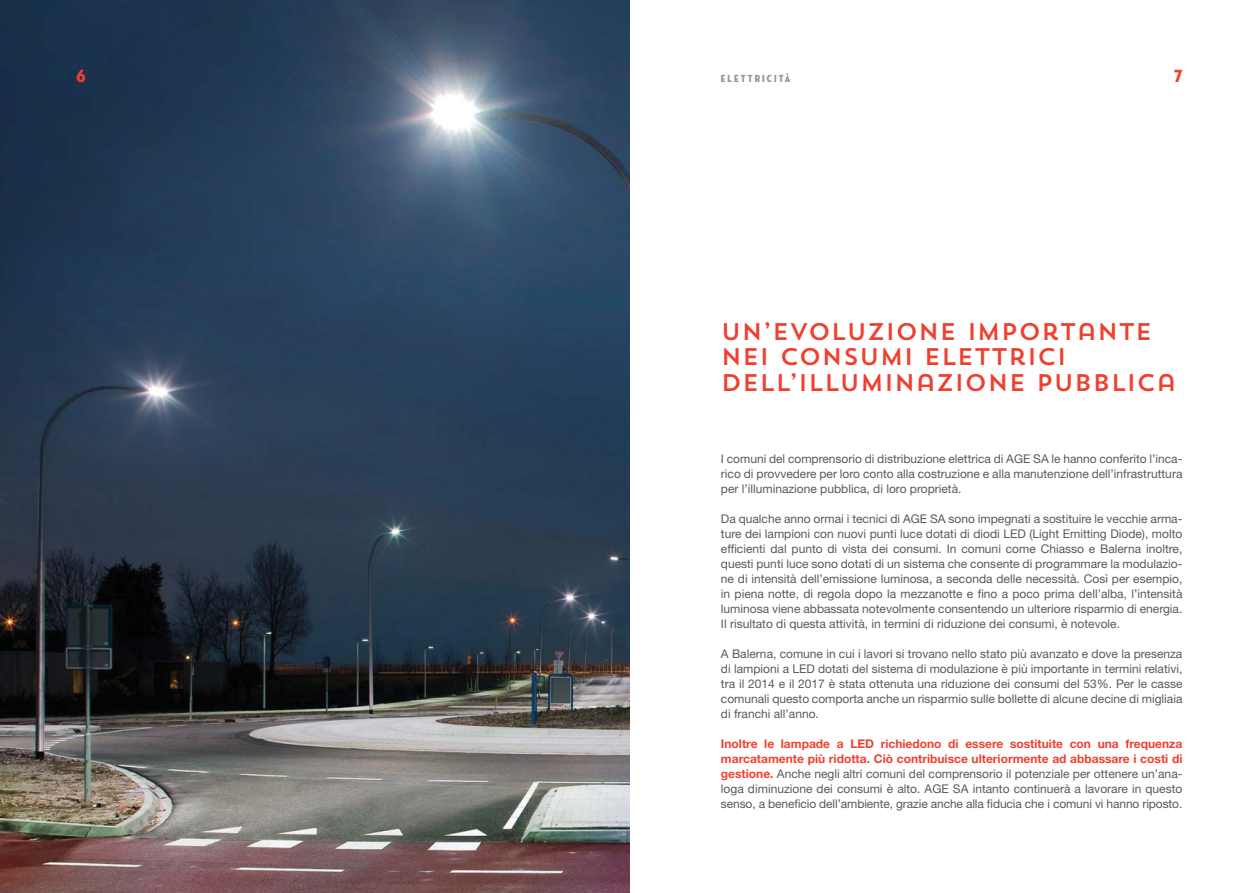
<style>
.page{position:relative;width:1259px;height:893px;background:#fff}
.page>*{position:absolute;margin:0;border:0;box-sizing:border-box;transform-origin:0 0}
.t1{font:24px/25.5px "Trend Sans One";color:#ef402f}
.t2{font:18px "Neutraface Condensed Titling";color:#ef402f}
.t3{font:12px/15px "Helvetica Neue LT Std";color:#58595b;text-align:justify}
.t4{font:10.5px "Neutraface Condensed Titling";letter-spacing:.2em;color:#939598}
.s1{font-weight:700;color:#ef402f}
</style>
<div class="page">
<img style="left:0;top:0;width:629px;height:893px">
<h2 class="t2" style="left:77px;top:69px;width:11px">6</h2>
<p class="t4" style="left:721px;top:74px;width:71px">ELETTRICITÀ</p>
<h2 class="t2" style="left:1174px;top:69px;width:10px">7</h2>
<h1 class="t1" style="left:721px;top:319px;width:457px">UN’EVOLUZIONE IMPORTANTE<br>NEI CONSUMI ELETTRICI<br>DELL’ILLUMINAZIONE PUBBLICA</h1>
<p class="t3" style="left:721px;top:453px;width:463px">I comuni del comprensorio di distribuzione elettrica di AGE SA le hanno conferito l’inca&shy;rico di provvedere per loro conto alla costruzione e alla manutenzione dell’infrastruttura per l’illuminazione pubblica, di loro proprietà.</p>
<p class="t3" style="left:721px;top:513px;width:463px">Da qualche anno ormai i tecnici di AGE SA sono impegnati a sostituire le vecchie arma&shy;ture dei lampioni con nuovi punti luce dotati di diodi LED (Light Emitting Diode), molto efficienti dal punto di vista dei consumi. In comuni come Chiasso e Balerna inoltre, questi punti luce sono dotati di un sistema che consente di programmare la modulazio&shy;ne di intensità dell’emissione luminosa, a seconda delle necessità. Così per esempio, in piena notte, di regola dopo la mezzanotte e fino a poco prima dell’alba, l’intensità luminosa viene abbassata notevolmente consentendo un ulteriore risparmio di energia.<br>Il risultato di questa attività, in termini di riduzione dei consumi, è notevole.</p>
<p class="t3" style="left:721px;top:648px;width:463px">A Balerna, comune in cui i lavori si trovano nello stato più avanzato e dove la presenza di lampioni a LED dotati del sistema di modulazione è più importante in termini relativi, tra il 2014 e il 2017 è stata ottenuta una riduzione dei consumi del 53%. Per le casse comunali questo comporta anche un risparmio sulle bollette di alcune decine di migliaia di franchi all’anno.</p>
<p class="t3" style="left:721px;top:738px;width:463px"><span class="s1">Inoltre le lampade a LED richiedono di essere sostituite con una frequenza marcatamente più ridotta. Ciò contribuisce ulteriormente ad abbassare i costi di gestione.</span> Anche negli altri comuni del comprensorio il potenziale per ottenere un’ana&shy;loga diminuzione dei consumi è alto. AGE SA intanto continuerà a lavorare in questo senso, a beneficio dell’ambiente, grazie anche alla fiducia che i comuni vi hanno riposto.</p>
</div>
